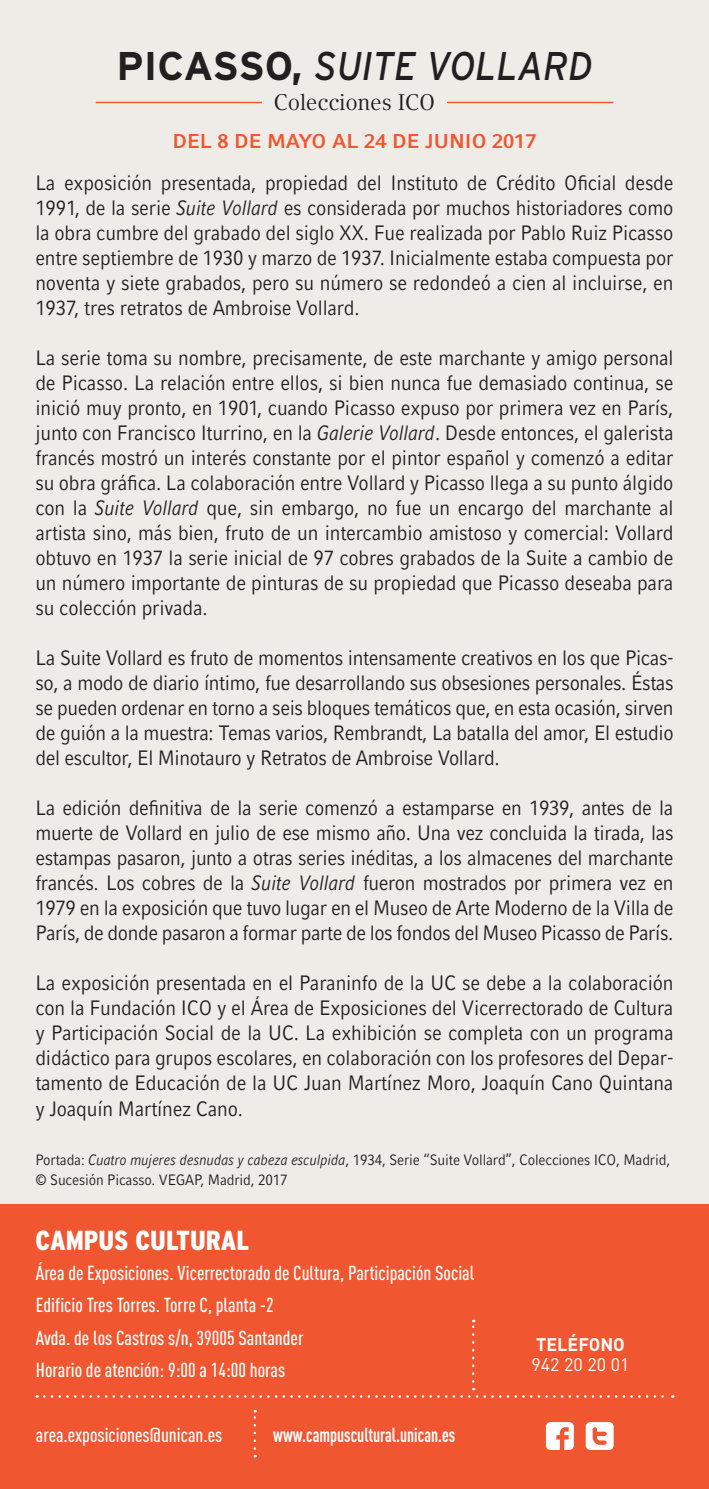
<style>
.page{position:relative;width:709px;height:1489px;background:#fff}
.page>*{position:absolute;margin:0;border:0;box-sizing:border-box;transform-origin:0 0}
.t1{font:italic 40px "Interstate";color:#231f20;scale:.9 1}
.t2{font:900 condensed 27.5px "Interstate";color:#fff}
.t3{font:22.5px "Compatil Text LT";letter-spacing:-.01em;color:#231f20}
.t4{font:20.75px/25px "Compatil Fact LT";letter-spacing:-.01em;color:#231f20;text-align:justify;scale:.9 1}
.t5{font:500 20px/32.5px "DIN Cond";color:#fff}
.t6{font:700 20px "DIN Cond";color:#fff;scale:.85 1}
.t7{font:700 20px "Compatil Fact LT";color:#f0562f}
.t8{font:18px "DIN";color:#fff}
.t9{font:700 18px "DIN";color:#fff}
.t10{font:15px/20px "Compatil Fact LT";letter-spacing:-.01em;color:#231f20;scale:.9 1}
.s1{font-weight:700;font-style:normal}
.s2{font-family:"Compatil Fact LT Pro";font-style:italic}
</style>
<div class="page">
<div style="left:0;top:0;width:709px;height:1488px;background:#efebe7"></div>
<div style="left:0;top:1204px;width:709px;height:284px;background:#f0562f"></div>
<svg style="left:44px;top:1387px;width:629px;height:10px"></svg>
<svg style="left:472px;top:1319px;width:2px;height:62px"></svg>
<svg style="left:253px;top:1410px;width:3px;height:38px"></svg>
<svg style="left:585px;top:1422px;width:28px;height:27px"></svg>
<svg style="left:546px;top:1422px;width:28px;height:27px"></svg>
<hr style="left:96px;top:102px;width:166px;height:1px;background:#f0562f">
<hr style="left:447px;top:102px;width:166px;height:1px;background:#f0562f">
<h1 class="t1" style="left:117px;top:43px;width:530px"><span class="s1">PICASSO,</span> SUITE VOLLARD</h1>
<p class="t3" style="left:274px;top:89px;width:163px">Colecciones ICO</p>
<p class="t7" style="left:172px;top:129px;width:365px">DEL 8 DE MAYO AL 24 DE JUNIO 2017</p>
<p class="t4" style="left:35px;top:170px;width:710px">La exposición presentada, propiedad del Instituto de Crédito Oficial desde 1991, de la serie <span class="s2">Suite Vollard</span> es considerada por muchos historiadores como la obra cumbre del grabado del siglo XX. Fue realizada por Pablo Ruiz Picasso entre septiembre de 1930 y marzo de 1937. Inicialmente estaba compuesta por noventa y siete grabados, pero su número se redondeó a cien al incluirse, en 1937, tres retratos de Ambroise Vollard.</p>
<p class="t4" style="left:35px;top:345px;width:710px">La serie toma su nombre, precisamente, de este marchante y amigo personal de Picasso. La relación entre ellos, si bien nunca fue demasiado continua, se inició muy pronto, en 1901, cuando Picasso expuso por primera vez en París, junto con Francisco Iturrino, en la <span class="s2">Galerie Vollard</span>. Desde entonces, el galerista francés mostró un interés constante por el pintor español y comenzó a editar su obra gráfica. La colaboración entre Vollard y Picasso llega a su punto álgido con la <span class="s2">Suite Vollard</span> que, sin embargo, no fue un encargo del marchante al artista sino, más bien, fruto de un intercambio amistoso y comercial: Vollard obtuvo en 1937 la serie inicial de 97 cobres grabados de la Suite a cambio de un número importante de pinturas de su propiedad que Picasso deseaba para su colección privada.</p>
<p class="t4" style="left:35px;top:645px;width:710px">La Suite Vollard es fruto de momentos intensamente creativos en los que Picas&shy;so, a modo de diario íntimo, fue desarrollando sus obsesiones personales. Éstas se pueden ordenar en torno a seis bloques temáticos que, en esta ocasión, sirven de guión a la muestra: Temas varios, Rembrandt, La batalla del amor, El estudio del escultor, El Minotauro y Retratos de Ambroise Vollard.</p>
<p class="t4" style="left:35px;top:795px;width:710px">La edición definitiva de la serie comenzó a estamparse en 1939, antes de la muerte de Vollard en julio de ese mismo año. Una vez concluida la tirada, las estampas pasaron, junto a otras series inéditas, a los almacenes del marchante francés. Los cobres de la <span class="s2">Suite Vollard</span> fueron mostrados por primera vez en 1979 en la exposición que tuvo lugar en el Museo de Arte Moderno de la Villa de París, de donde pasaron a formar parte de los fondos del Museo Picasso de París.</p>
<p class="t4" style="left:35px;top:970px;width:710px">La exposición presentada en el Paraninfo de la UC se debe a la colaboración con la Fundación ICO y el Área de Exposiciones del Vicerrectorado de Cultura y Participación Social de la UC. La exhibición se completa con un programa didáctico para grupos escolares, en colaboración con los profesores del Depar&shy;tamento de Educación de la UC Juan Martínez Moro, Joaquín Cano Quintana y Joaquín Martínez Cano.</p>
<p class="t10" style="left:35px;top:1149px;width:706px">Portada: <span class="s2">Cuatro mujeres desnudas y cabeza esculpida</span>, 1934, Serie “Suite Vollard”, Colecciones ICO, Madrid, © Sucesión Picasso. VEGAP, Madrid, 2017</p>
<h2 class="t2" style="left:35px;top:1224px;width:215px">CAMPUS CULTURAL</h2>
<p class="t5" style="left:36px;top:1255px;width:440px">Área de Exposiciones. Vicerrectorado de Cultura, Participación Social Edificio Tres Torres. Torre C, planta -2<br>Avda. de los Castros s/n, 39005 Santander<br>Horario de atención: 9:00 a 14:00 horas</p>
<p class="t5" style="left:36px;top:1418px;width:188px">area.exposiciones@unican.es</p>
<p class="t6" style="left:273px;top:1422px;width:216px">www.campuscultural.unican.es</p>
<p class="t9" style="left:536px;top:1332px;width:90px">TELÉFONO</p>
<p class="t8" style="left:531px;top:1353px;width:100px">942 20 20 01</p>
</div>
